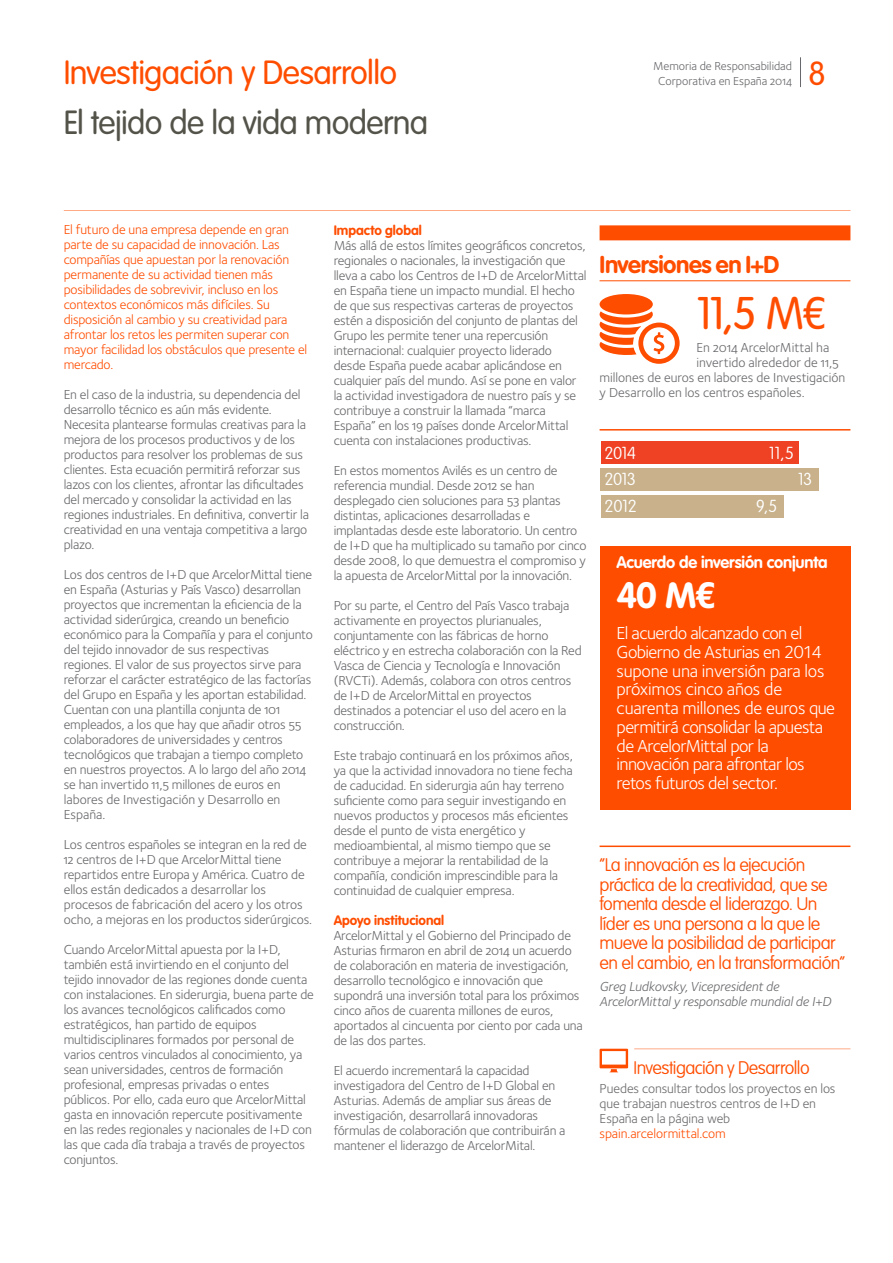
<style>
.page{position:relative;width:893px;height:1263px;background:#fff}
.page>*{position:absolute;margin:0;border:0;box-sizing:border-box;transform-origin:0 0}
.t1{font:300 45px "VAG Rounded Std";color:#ff4d00}
.t2{font:700 36px "VAG Rounded Std";color:#fff}
.t3{font:300 33px "VAG Rounded Std";letter-spacing:-.02em;color:#ff4d00}
.t4{font:300 33px "VAG Rounded Std";letter-spacing:-.02em;color:#54534a}
.t5{font:700 24px "VAG Rounded Std";letter-spacing:-.015em;color:#ff4d00}
.t6{font:18px/18.8px "Foundry Sterling";letter-spacing:-.035em;color:#fff}
.t7{font:100 18px/19.5px "VAG Rounded Std";letter-spacing:-.03em;color:#ff4d00}
.t8{font:100 17.1px "VAG Rounded Std";letter-spacing:-.03em;color:#fff}
.t9{font:700 16.5px "VAG Rounded Std";letter-spacing:-.015em;color:#fff}
.t10{font:13.5px/15px "Foundry Sterling Book OSF";letter-spacing:-.015em;color:#67686b}
.t11{font:13.5px/15px "Foundry Sterling Book OSF";letter-spacing:-.015em;color:#ff4d00}
.t12{font:13.5px/15px "Foundry Sterling";letter-spacing:-.005em;color:#6a6a6d}
.t13{font:13.5px/15px "Foundry Sterling Book Italic OSF";letter-spacing:-.01em;color:#67686b}
.t14{font:12px "Foundry Sterling Book OSF";color:#67686b}
.s1{font-family:"VAG Rounded Std";font-weight:700;color:#ff4d00}
.s2{color:#ff4d00}
</style>
<div class="page">
<div style="left:601px;top:441px;width:197px;height:22px;background:#ef4123"></div>
<div style="left:601px;top:468px;width:218px;height:22px;background:#c8b18b"></div>
<div style="left:601px;top:495px;width:182px;height:22px;background:#c8b18b"></div>
<hr style="left:634px;top:1048px;width:216px;height:1px;background:#ff4d00">
<svg style="left:600px;top:1049px;width:28px;height:23px"></svg>
<hr style="left:800px;top:57px;width:1px;height:30px;background:#67686b">
<div style="left:600px;top:225px;width:250px;height:15px;background:#ff4d00"></div>
<hr style="left:600px;top:281px;width:250px;height:1px;background:#ff4d00">
<hr style="left:600px;top:429px;width:250px;height:2px;background:#ff4d00">
<hr style="left:600px;top:845px;width:250px;height:2px;background:#ff4d00">
<hr style="left:64px;top:210px;width:786px;height:1px;background:#ff4d00">
<div style="left:600px;top:294px;width:53px;height:20px;background:#ff4d00;border-radius:50%"></div>
<svg style="left:600px;top:311px;width:80px;height:53px"></svg>
<div style="left:600px;top:547px;width:250px;height:263px;background:#ff4d00"></div>
<p class="t3" style="left:64px;top:54px;width:335px">Investigación y Desarrollo</p>
<p class="t4" style="left:64px;top:103px;width:366px">El tejido de la vida moderna</p>
<p class="t14" style="left:653px;top:58px;width:140px">Memoria de Responsabilidad</p>
<p class="t14" style="left:658px;top:73px;width:135px">Corporativa en España 2014</p>
<p class="t3" style="left:808px;top:55px;width:19px">8</p>
<p class="t11" style="left:64px;top:222px;width:245px">El futuro de una empresa depende en gran parte de su capacidad de innovación. Las compañías que apuestan por la renovación permanente de su actividad tienen más posibilidades de sobrevivir, incluso en los contextos económicos más difíciles. Su disposición al cambio y su creatividad para afrontar los retos les permiten superar con mayor facilidad los obstáculos que presente el mercado.</p>
<p class="t10" style="left:64px;top:387px;width:247px">En el caso de la industria, su dependencia del desarrollo técnico es aún más evidente.<br>Necesita plantearse formulas creativas para la mejora de los procesos productivos y de los productos para resolver los problemas de sus clientes. Esta ecuación permitirá reforzar sus lazos con los clientes, afrontar las dificultades del mercado y consolidar la actividad en las regiones industriales. En definitiva, convertir la creatividad en una ventaja competitiva a largo plazo.</p>
<p class="t10" style="left:64px;top:567px;width:251px">Los dos centros de I+D que ArcelorMittal tiene en España (Asturias y País Vasco) desarrollan proyectos que incrementan la eficiencia de la actividad siderúrgica, creando un beneficio económico para la Compañía y para el conjunto del tejido innovador de sus respectivas regiones. El valor de sus proyectos sirve para reforzar el carácter estratégico de las factorías del Grupo en España y les aportan estabilidad.<br>Cuentan con una plantilla conjunta de 101 empleados, a los que hay que añadir otros 55 colaboradores de universidades y centros tecnológicos que trabajan a tiempo completo en nuestros proyectos. A lo largo del año 2014 se han invertido 11,5 millones de euros en labores de Investigación y Desarrollo en España.</p>
<p class="t10" style="left:64px;top:837px;width:250px">Los centros españoles se integran en la red de 12 centros de I+D que ArcelorMittal tiene repartidos entre Europa y América. Cuatro de ellos están dedicados a desarrollar los procesos de fabricación del acero y los otros ocho, a mejoras en los productos siderúrgicos.</p>
<p class="t10" style="left:64px;top:942px;width:252px">Cuando ArcelorMittal apuesta por la I+D, también está invirtiendo en el conjunto del tejido innovador de las regiones donde cuenta con instalaciones. En siderurgia, buena parte de los avances tecnológicos calificados como estratégicos, han partido de equipos multidisciplinares formados por personal de varios centros vinculados al conocimiento, ya sean universidades, centros de formación profesional, empresas privadas o entes públicos. Por ello, cada euro que ArcelorMittal gasta en innovación repercute positivamente en las redes regionales y nacionales de I+D con las que cada día trabaja a través de proyectos conjuntos.</p>
<p class="t10" style="left:334px;top:223px;width:254px"><span class="s1">Impacto global<br></span>Más allá de estos límites geográficos concretos, regionales o nacionales, la investigación que lleva a cabo los Centros de I+D de ArcelorMittal en España tiene un impacto mundial. El hecho de que sus respectivas carteras de proyectos estén a disposición del conjunto de plantas del Grupo les permite tener una repercusión internacional: cualquier proyecto liderado desde España puede acabar aplicándose en cualquier país del mundo. Así se pone en valor la actividad investigadora de nuestro país y se contribuye a construir la llamada “marca España” en los 19 países donde ArcelorMittal cuenta con instalaciones productivas.</p>
<p class="t10" style="left:334px;top:463px;width:254px">En estos momentos Avilés es un centro de referencia mundial. Desde 2012 se han desplegado cien soluciones para 53 plantas distintas, aplicaciones desarrolladas e implantadas desde este laboratorio. Un centro de I+D que ha multiplicado su tamaño por cinco desde 2008, lo que demuestra el compromiso y la apuesta de ArcelorMittal por la innovación.</p>
<p class="t10" style="left:334px;top:598px;width:249px">Por su parte, el Centro del País Vasco trabaja activamente en proyectos plurianuales, conjuntamente con las fábricas de horno eléctrico y en estrecha colaboración con la Red Vasca de Ciencia y Tecnología e Innovación (RVCTi). Además, colabora con otros centros de I+D de ArcelorMittal en proyectos destinados a potenciar el uso del acero en la construcción.</p>
<p class="t10" style="left:334px;top:748px;width:241px">Este trabajo continuará en los próximos años, ya que la actividad innovadora no tiene fecha de caducidad. En siderurgia aún hay terreno suficiente como para seguir investigando en nuevos productos y procesos más eficientes desde el punto de vista energético y medioambiental, al mismo tiempo que se contribuye a mejorar la rentabilidad de la compañía, condición imprescindible para la continuidad de cualquier empresa.</p>
<p class="t10" style="left:334px;top:912px;width:251px"><span class="s1">Apoyo institucional<br></span>ArcelorMittal y el Gobierno del Principado de Asturias firmaron en abril de 2014 un acuerdo de colaboración en materia de investigación, desarrollo tecnológico e innovación que supondrá una inversión total para los próximos cinco años de cuarenta millones de euros, aportados al cincuenta por ciento por cada una de las dos partes.</p>
<p class="t10" style="left:334px;top:1062px;width:233px">El acuerdo incrementará la capacidad investigadora del Centro de I+D Global en Asturias. Además de ampliar sus áreas de investigación, desarrollará innovadoras fórmulas de colaboración que contribuirán a mantener el liderazgo de ArcelorMital.</p>
<p class="t5" style="left:600px;top:250px;width:181px">Inversiones en I+D</p>
<p class="t1" style="left:697px;top:287px;width:131px">11,5 M€</p>
<p class="t10" style="left:697px;top:340px;width:134px">En 2014 ArcelorMittal ha</p>
<p class="t10" style="left:697px;top:355px;width:144px">invertido alrededor de 11,5</p>
<p class="t10" style="left:600px;top:370px;width:247px">millones de euros en labores de Investigación</p>
<p class="t10" style="left:600px;top:385px;width:206px">y Desarrollo en los centros españoles.</p>
<p class="t8" style="left:604px;top:443px;width:33px">2014</p>
<p class="t8" style="left:769px;top:443px;width:26px">11,5</p>
<p class="t8" style="left:604px;top:470px;width:33px">2013</p>
<p class="t8" style="left:798px;top:469px;width:16px">13</p>
<p class="t8" style="left:604px;top:497px;width:34px">2012</p>
<p class="t8" style="left:756px;top:497px;width:23px">9,5</p>
<p class="t9" style="left:617px;top:552px;width:212px">Acuerdo de inversión conjunta</p>
<p class="t2" style="left:617px;top:574px;width:101px">40 M€</p>
<p class="t6" style="left:617px;top:624px;width:220px">El acuerdo alcanzado con el<br>Gobierno de Asturias en 2014 supone una inversión para los próximos cinco años de cuarenta millones de euros que permitirá consolidar la apuesta de ArcelorMittal por la innovación para afrontar los retos futuros del sector.</p>
<p class="t7" style="left:600px;top:856px;width:247px">“La innovación es la ejecución práctica de la creatividad, que se fomenta desde el liderazgo. Un líder es una persona a la que le mueve la posibilidad de participar en el cambio, en la transformación”</p>
<p class="t13" style="left:600px;top:979px;width:233px">Greg Ludkovsky, Vicepresident de<br>ArcelorMittal y responsable mundial de I+D</p>
<p class="t7" style="left:634px;top:1059px;width:178px">Investigación y Desarrollo</p>
<p class="t12" style="left:600px;top:1081px;width:237px">Puedes consultar todos los proyectos en los que trabajan nuestros centros de I+D en España en la página web <span class="s2">spain.arcelormittal.com</span></p>
</div>
